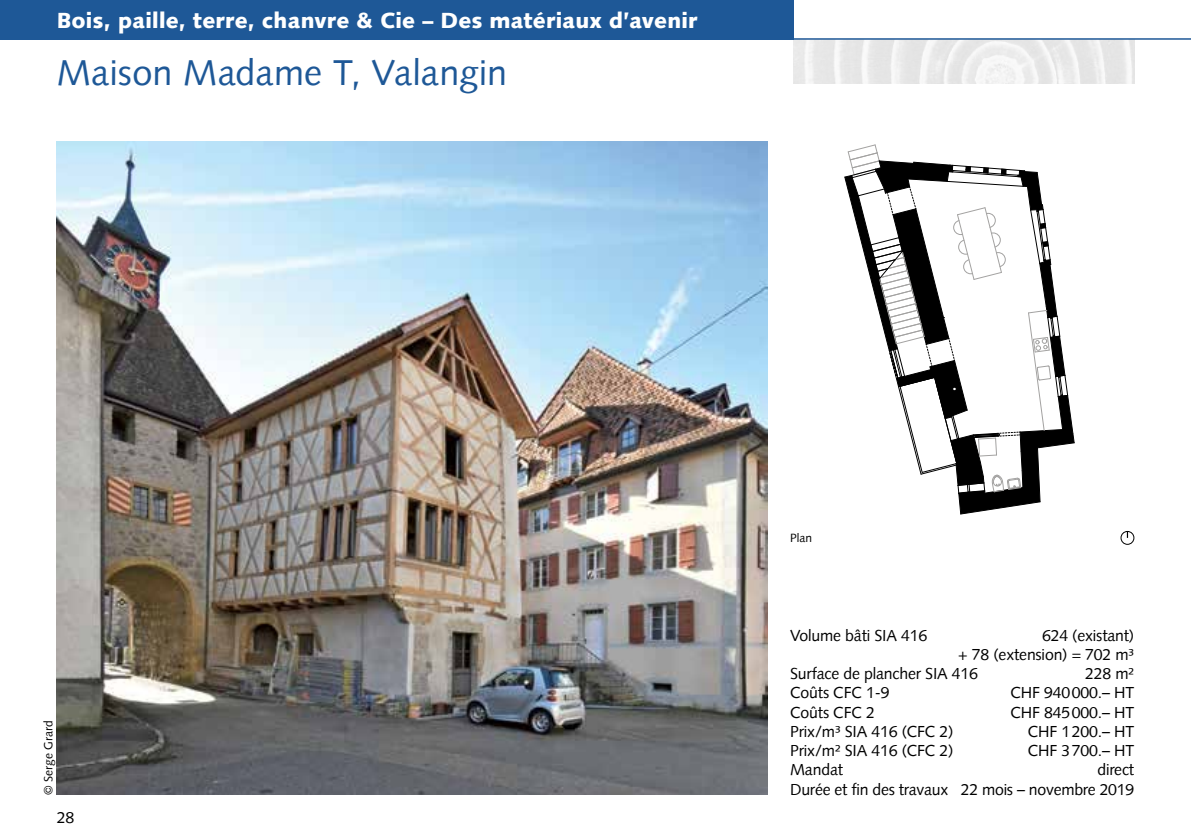
<style>
.page{position:relative;width:1191px;height:840px;background:#fff}
.page>*{position:absolute;margin:0;border:0;box-sizing:border-box;transform-origin:0 0}
.t1{font:36px "Syntax";letter-spacing:.005em;color:#1e5897}
.t2{font:900 22px "Syntax";letter-spacing:.01em;color:#fff}
.t3{font:16px/19.2px "Syntax";letter-spacing:-.01em;color:#000;text-align:right}
.t4{font:12px "Syntax";color:#000}
</style>
<div class="page">
<img style="left:794px;top:40px;width:340px;height:44px">
<div style="left:0;top:0;width:794px;height:40px;background:#1e5897"></div>
<hr style="left:794px;top:38px;width:397px;height:2px;background:#1e5897">
<svg style="left:844px;top:144px;width:231px;height:370px"></svg>
<img style="left:57px;top:142px;width:710px;height:652px">
<div style="left:1120px;top:530px;width:14px;height:14px;border:1px solid #000;border-radius:50%"></div>
<svg style="left:1126px;top:531px;width:2px;height:6px"></svg>
<h2 class="t2" style="left:57px;top:7px;width:642px">Bois, paille, terre, chanvre &amp; Cie – Des matériaux d’avenir</h2>
<h1 class="t1" style="left:57px;top:51px;width:452px">Maison Madame T, Valangin</h1>
<p class="t4" style="left:41px;top:794px;width:75px;rotate:-90deg">© Serge Grard</p>
<p class="t3" style="left:57px;top:807px;width:19px">28</p>
<p class="t4" style="left:790px;top:531px;width:24px">Plan</p>
<p class="t3" style="left:790px;top:625px;width:138px">Volume bâti SIA 416</p>
<p class="t3" style="left:1042px;top:625px;width:94px">624 (existant)</p>
<p class="t3" style="left:958px;top:644px;width:177px">+ 78 (extension) = 702 m³</p>
<p class="t3" style="left:790px;top:663px;width:189px">Surface de plancher SIA 416</p>
<p class="t3" style="left:1085px;top:663px;width:50px">228 m²</p>
<p class="t3" style="left:790px;top:683px;width:101px">Coûts CFC 1-9</p>
<p class="t3" style="left:1010px;top:683px;width:125px">CHF 940000.– HT</p>
<p class="t3" style="left:790px;top:702px;width:86px">Coûts CFC 2</p>
<p class="t3" style="left:1010px;top:702px;width:125px">CHF 845000.– HT</p>
<p class="t3" style="left:790px;top:721px;width:165px">Prix/m³ SIA 416 (CFC 2)</p>
<p class="t3" style="left:1027px;top:721px;width:108px">CHF 1200.– HT</p>
<p class="t3" style="left:790px;top:740px;width:165px">Prix/m² SIA 416 (CFC 2)</p>
<p class="t3" style="left:1027px;top:740px;width:108px">CHF 3700.– HT</p>
<p class="t3" style="left:790px;top:759px;width:54px">Mandat</p>
<p class="t3" style="left:790px;top:759px;width:345px">direct<br>Durée et fin des travaux 22 mois – novembre 2019</p>
</div>
